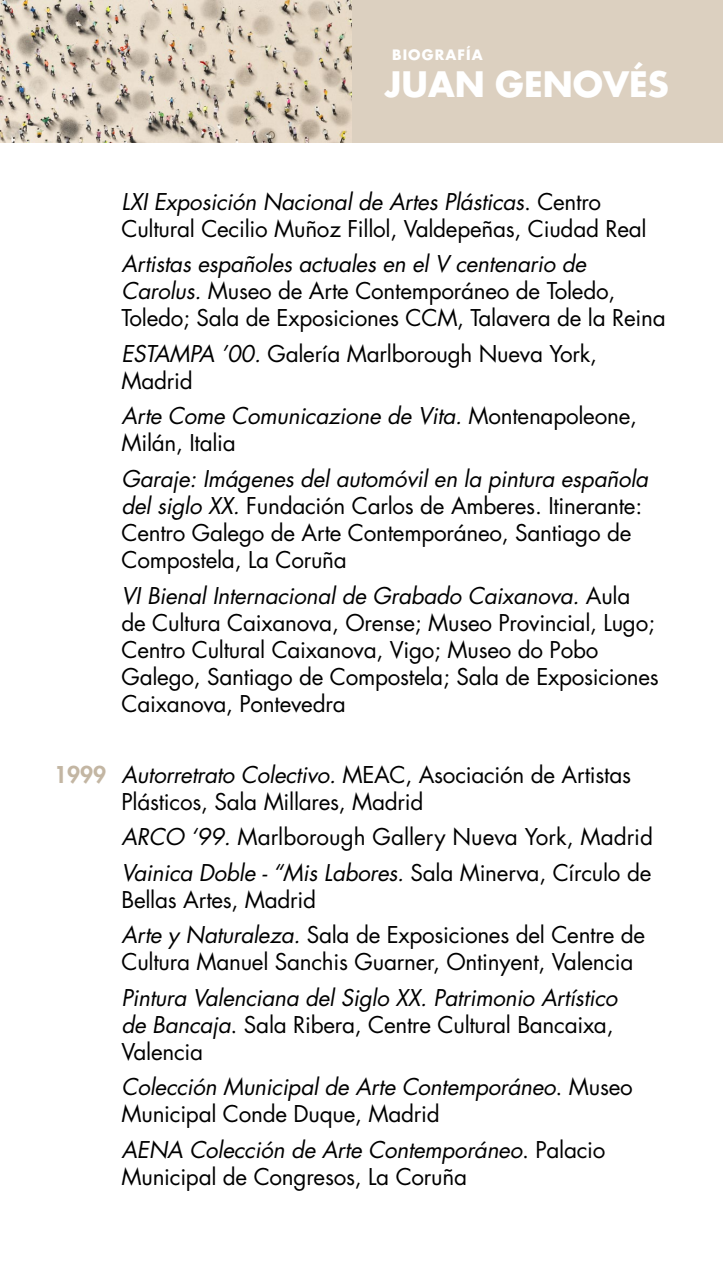
<style>
.page{position:relative;width:723px;height:1263px;background:#fff}
.page>*{position:absolute;margin:0;border:0;box-sizing:border-box;transform-origin:0 0}
.t1{font:700 34.2px "Futura Std";color:#fff}
.t2{font:22.5px/27px "Futura Std";letter-spacing:-.01em;color:#000}
.t3{font:italic 22.5px/27px "Futura Std";letter-spacing:-.01em;color:#000}
.t4{font:700 13.95px "Futura Std";letter-spacing:.08em;color:#fff}
.s1{font-style:italic}
.s2{font-style:normal}
.s3{font-weight:800;color:#c3b6a3}
</style>
<div class="page">
<img style="left:0;top:0;width:352px;height:142px">
<div style="left:352px;top:0;width:371px;height:142px;background:#dcd0c0"></div>
<p class="t4" style="left:392px;top:46px;width:92px">BIOGRAFÍA</p>
<h1 class="t1" style="left:385px;top:61px;width:286px">JUAN GENOVÉS</h1>
<p class="t2" style="left:122px;top:188px;width:526px"><span class="s1">LXI Exposición Nacional de Artes Plásticas</span>. Centro<br>Cultural Cecilio Muñoz Fillol, Valdepeñas, Ciudad Real</p>
<p class="t2" style="left:122px;top:251px;width:546px"><span class="s1">Artistas españoles actuales en el V centenario de<br>Carolus.</span> Museo de Arte Contemporáneo de Toledo,<br>Toledo; Sala de Exposiciones CCM, Talavera de la Reina</p>
<p class="t2" style="left:122px;top:340px;width:477px"><span class="s1">ESTAMPA ’00.</span> Galería Marlborough Nueva York,<br>Madrid</p>
<p class="t3" style="left:122px;top:403px;width:517px">Arte Come Comunicazione de Vita. <span class="s2">Montenapoleone,<br>Milán, Italia</span></p>
<p class="t2" style="left:122px;top:465px;width:528px"><span class="s1">Garaje: Imágenes del automóvil en la pintura española del siglo XX.</span> Fundación Carlos de Amberes. Itinerante:<br>Centro Galego de Arte Contemporáneo, Santiago de Compostela, La Coruña</p>
<p class="t2" style="left:122px;top:582px;width:539px"><span class="s1">VI Bienal Internacional de Grabado Caixanova.</span> Aula de Cultura Caixanova, Orense; Museo Provincial, Lugo; Centro Cultural Caixanova, Vigo; Museo do Pobo Galego, Santiago de Compostela; Sala de Exposiciones Caixanova, Pontevedra</p>
<p class="t2" style="left:122px;top:761px;width:511px;text-indent:-68px"><span class="s3">1999</span> <span class="s1">Autorretrato Colectivo.</span> MEAC, Asociación de Artistas<br>Plásticos, Sala Millares, Madrid</p>
<p class="t2" style="left:122px;top:819px;width:533px;line-height:35.5px"><span class="s1">ARCO ‘99.</span> Marlborough Gallery Nueva York, Madrid<br><span class="s1">Vainica Doble - “Mis Labores.</span> Sala Minerva, Círculo de</p>
<p class="t2" style="left:122px;top:882px;width:525px;line-height:35.5px">Bellas Artes, Madrid<br><span class="s1">Arte y Naturaleza.</span> Sala de Exposiciones del Centre de</p>
<p class="t2" style="left:122px;top:948px;width:513px">Cultura Manuel Sanchis Guarner, Ontinyent, Valencia</p>
<p class="t3" style="left:122px;top:984px;width:497px">Pintura Valenciana del Siglo XX. Patrimonio Artístico de Bancaja<span class="s2">. Sala Ribera, Centre Cultural Bancaixa,<br>Valencia</span></p>
<p class="t3" style="left:122px;top:1073px;width:513px">Colección Municipal de Arte Contemporáneo<span class="s2">. Museo<br>Municipal Conde Duque, Madrid</span></p>
<p class="t2" style="left:122px;top:1136px;width:485px"><span class="s1">AENA Colección de Arte Contemporáneo</span>. Palacio<br>Municipal de Congresos, La Coruña</p>
</div>
